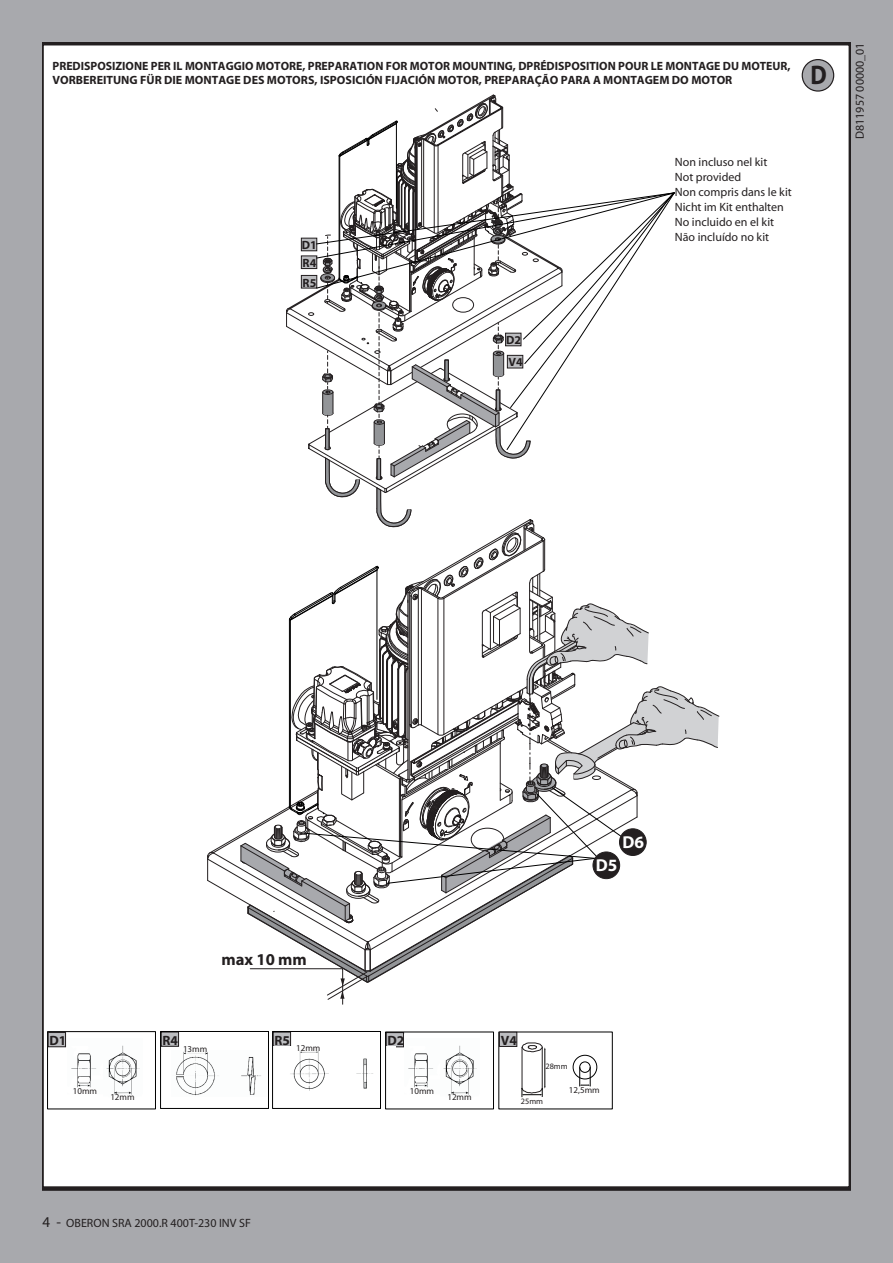
<style>
.page{position:relative;width:893px;height:1263px;background:#a8a9ad}
.page>*{position:absolute;margin:0;border:0;box-sizing:border-box;transform-origin:0 0}
.t1{font:700 27px "Myriad Pro";color:#231f20;scale:.87 1}
.t2{font:700 17.25px "Myriad";color:#fff}
.t3{font:700 16.65px "Myriad";color:#231f20}
.t4{font:700 13.5px "Myriad Pro";color:#231f20}
.t5{font:700 12px/13.5px "Myriad Pro";color:#231f20}
.t6{font:12px/15px "Myriad";color:#231f20}
.t7{font:12px "Myriad Pro";color:#231f20}
.t8{font:9px "Myriad";color:#231f20}
.t9{font:8.25px "Myriad";color:#231f20}
.s1{font-size:15px}
</style>
<div class="page">
<div style="left:43px;top:43px;width:807px;height:1148px;background:#fff"></div>
<div style="left:802px;top:59px;width:32px;height:33px;background:#a8a9ad;border:1px solid #231f20;border-radius:50%"></div>
<div style="left:207px;top:722px;width:33px;height:249px;background:#fff"></div>
<svg style="left:207px;top:852px;width:7px;height:28px"></svg>
<div style="left:386px;top:1032px;width:18px;height:15px;background:#bcbdc0"></div>
<div style="left:386px;top:1032px;width:18px;height:15px;border:1px solid #231f20"></div>
<div style="left:499px;top:1032px;width:18px;height:14px;background:#bcbdc0"></div>
<div style="left:499px;top:1032px;width:18px;height:15px;border:1px solid #231f20"></div>
<div style="left:273px;top:1032px;width:18px;height:14px;background:#bcbdc0"></div>
<div style="left:273px;top:1031px;width:18px;height:16px;border:1px solid #231f20"></div>
<div style="left:47px;top:1031px;width:109px;height:78px;border:1px solid #000"></div>
<div style="left:161px;top:1032px;width:18px;height:14px;background:#bcbdc0"></div>
<div style="left:161px;top:1031px;width:18px;height:16px;border:1px solid #231f20"></div>
<div style="left:160px;top:1031px;width:109px;height:78px;border:1px solid #000"></div>
<img style="left:171px;top:1050px;width:96px;height:46px">
<div style="left:48px;top:1032px;width:18px;height:15px;background:#bcbdc0"></div>
<div style="left:48px;top:1032px;width:18px;height:15px;border:1px solid #231f20"></div>
<hr style="left:522px;top:1047px;width:1px;height:42px;background:#231f20">
<hr style="left:542px;top:1047px;width:1px;height:42px;background:#231f20">
<hr style="left:545px;top:1049px;width:1px;height:38px;background:#000">
<svg style="left:521px;top:1042px;width:24px;height:10px"></svg>
<svg style="left:521px;top:1086px;width:24px;height:11px"></svg>
<div style="left:573px;top:1055px;width:24px;height:24px;border:1px solid #000;border-radius:50%"></div>
<div style="left:579px;top:1062px;width:11px;height:10px;border:1px solid #000;border-radius:50%"></div>
<img style="left:270px;top:1046px;width:125px;height:52px">
<img style="left:68px;top:1034px;width:82px;height:64px">
<img style="left:405px;top:1034px;width:82px;height:64px">
<div style="left:385px;top:1031px;width:109px;height:78px;border:1px solid #000"></div>
<div style="left:272px;top:1031px;width:109px;height:78px;border:1px solid #000"></div>
<svg style="left:579px;top:1067px;width:12px;height:19px"></svg>
<svg style="left:240px;top:95px;width:480px;height:910px;background:#e8e8e8"></svg>
<p class="t5" style="left:53px;top:59px;width:740px">PREDISPOSIZIONE PER IL MONTAGGIO MOTORE, PREPARATION FOR MOTOR MOUNTING, DPRÉDISPOSITION POUR LE MONTAGE DU MOTEUR,<br>VORBEREITUNG FÜR DIE MONTAGE DES MOTORS, ISPOSICIÓN FIJACIÓN MOTOR, PREPARAÇÃO PARA A MONTAGEM DO MOTOR</p>
<p class="t1" style="left:810px;top:57px;width:20px">D</p>
<p class="t5" style="left:302px;top:238px;width:16px">D1</p>
<p class="t5" style="left:303px;top:256px;width:15px">R4</p>
<p class="t5" style="left:303px;top:275px;width:15px">R5</p>
<p class="t5" style="left:506px;top:333px;width:16px">D2</p>
<p class="t5" style="left:509px;top:355px;width:16px">V4</p>
<p class="t6" style="left:675px;top:155px;width:118px">Non incluso nel kit<br>Not provided<br>Non compris dans le kit<br>Nicht im Kit enthalten<br>No incluido en el kit<br>Não incluído no kit</p>
<p class="t7" style="left:852px;top:139px;width:98px;rotate:-90deg">D811957 00000_01</p>
<p class="t3" style="left:221px;top:951px;width:87px">max 10 mm</p>
<p class="t4" style="left:50px;top:1032px;width:18px">D1</p>
<p class="t4" style="left:163px;top:1031px;width:17px">R4</p>
<p class="t4" style="left:275px;top:1031px;width:17px">R5</p>
<p class="t8" style="left:183px;top:1044px;width:26px">13mm</p>
<p class="t8" style="left:296px;top:1043px;width:26px">12mm</p>
<p class="t8" style="left:73px;top:1086px;width:26px">10mm</p>
<p class="t8" style="left:110px;top:1092px;width:26px">12mm</p>
<p class="t7" style="left:43px;top:1216px;width:210px"><span class="s1">4 -</span> OBERON SRA 2000.R 400T-230 INV SF</p>
<p class="t2" style="left:622px;top:833px;width:23px">D6</p>
<p class="t2" style="left:596px;top:856px;width:23px">D5</p>
<p class="t4" style="left:388px;top:1032px;width:18px">D2</p>
<p class="t4" style="left:501px;top:1031px;width:18px">V4</p>
<p class="t9" style="left:545px;top:1062px;width:24px">28mm</p>
<p class="t8" style="left:410px;top:1086px;width:26px">10mm</p>
<p class="t8" style="left:447px;top:1092px;width:26px">12mm</p>
<p class="t9" style="left:521px;top:1097px;width:24px">25mm</p>
<p class="t8" style="left:569px;top:1085px;width:32px">12,5mm</p>
</div>
